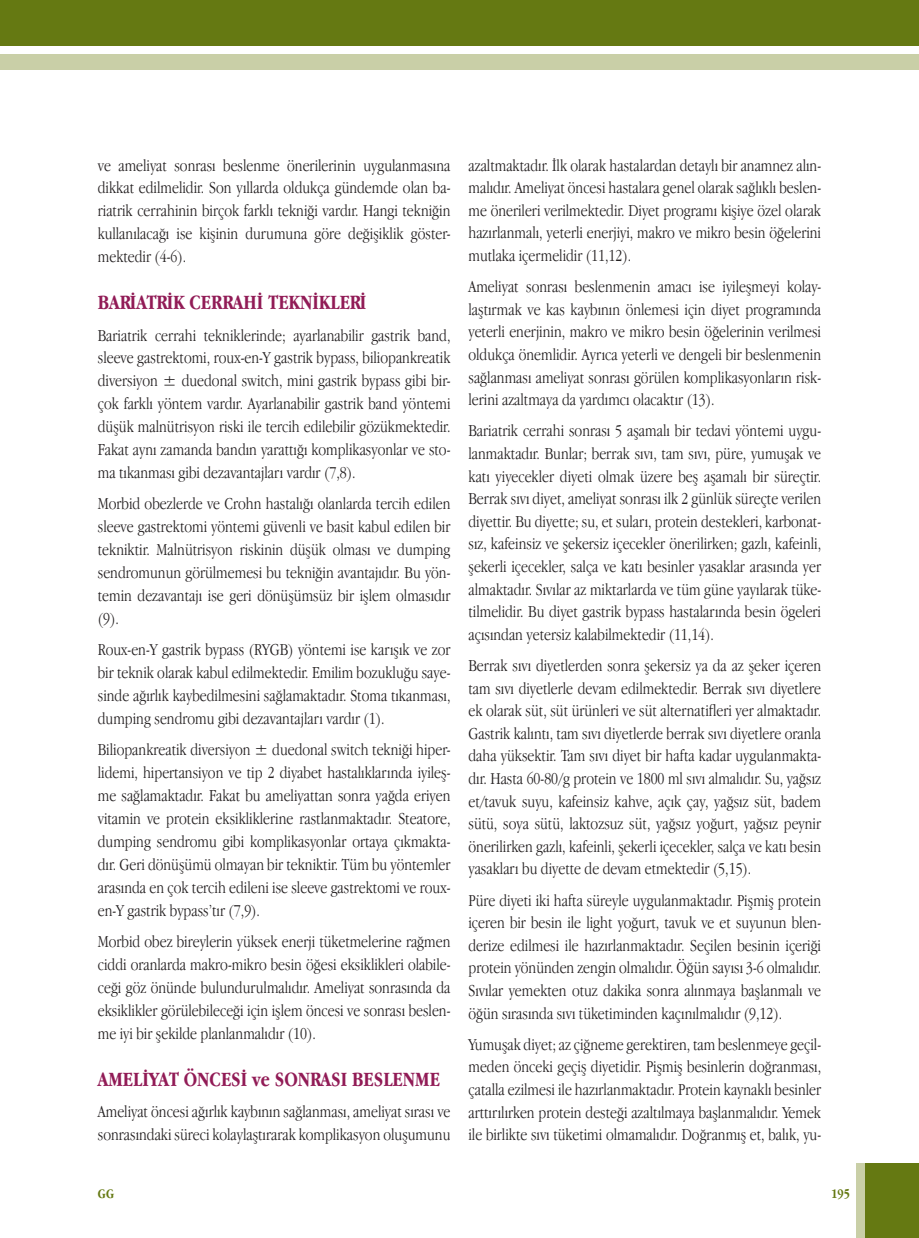
<style>
.page{position:relative;width:919px;height:1238px;background:#fff}
.page>*{position:absolute;margin:0;border:0;box-sizing:border-box;transform-origin:0 0}
.t1{font:700 21px "Apple Garamond";color:#911b56}
.t2{font:300 17.25px/22.6px "Apple Garamond";color:#231f20;text-align:justify}
.t3{font:700 13.5px "Apple Garamond";color:#657912}
</style>
<div class="page">
<div style="left:865px;top:1163px;width:53px;height:74px;background:#657912"></div>
<div style="left:856px;top:1163px;width:9px;height:74px;background:#c9cfa7"></div>
<div style="left:1px;top:54px;width:917px;height:15px;background:#c9cfa7"></div>
<div style="left:1px;top:0;width:917px;height:45px;background:#657912"></div>
<p class="t2" style="left:98px;top:153px;width:354px">ve ameliyat sonrası beslenme önerilerinin uygulanmasına dikkat edilmelidir. Son yıllarda oldukça gündemde olan ba&shy;riatrik cerrahinin birçok farklı tekniği vardır. Hangi tekniğin kullanılacağı ise kişinin durumuna göre değişiklik göster&shy;mektedir (4-6).</p>
<p class="t1" style="left:98px;top:290px;width:270px">BARİATRİK CERRAHİ TEKNİKLERİ</p>
<p class="t2" style="left:98px;top:323px;width:354px">Bariatrik cerrahi tekniklerinde; ayarlanabilir gastrik band, sleeve gastrektomi, roux-en-Y gastrik bypass, biliopankreatik diversiyon ± duedonal switch, mini gastrik bypass gibi bir&shy;çok farklı yöntem vardır. Ayarlanabilir gastrik band yöntemi düşük malnütrisyon riski ile tercih edilebilir gözükmektedir.<br>Fakat aynı zamanda bandın yarattığı komplikasyonlar ve sto&shy;ma tıkanması gibi dezavantajları vardır (7,8).</p>
<p class="t2" style="left:98px;top:492px;width:354px">Morbid obezlerde ve Crohn hastalığı olanlarda tercih edilen sleeve gastrektomi yöntemi güvenli ve basit kabul edilen bir tekniktir. Malnütrisyon riskinin düşük olması ve dumping sendromunun görülmemesi bu tekniğin avantajıdır. Bu yön&shy;temin dezavantajı ise geri dönüşümsüz bir işlem olmasıdır (9).</p>
<p class="t2" style="left:98px;top:638px;width:354px">Roux-en-Y gastrik bypass (RYGB) yöntemi ise karışık ve zor bir teknik olarak kabul edilmektedir. Emilim bozukluğu saye&shy;sinde ağırlık kaybedilmesini sağlamaktadır. Stoma tıkanması, dumping sendromu gibi dezavantajları vardır (1).</p>
<p class="t2" style="left:98px;top:738px;width:354px">Biliopankreatik diversiyon ± duedonal switch tekniği hiper&shy;lidemi, hipertansiyon ve tip 2 diyabet hastalıklarında iyileş&shy;me sağlamaktadır. Fakat bu ameliyattan sonra yağda eriyen vitamin ve protein eksikliklerine rastlanmaktadır. Steatore, dumping sendromu gibi komplikasyonlar ortaya çıkmakta&shy;dır. Geri dönüşümü olmayan bir tekniktir. Tüm bu yöntemler arasında en çok tercih edileni ise sleeve gastrektomi ve roux&shy;en-Y gastrik bypass’tır (7,9).</p>
<p class="t2" style="left:98px;top:929px;width:354px">Morbid obez bireylerin yüksek enerji tüketmelerine rağmen ciddi oranlarda makro-mikro besin öğesi eksiklikleri olabile&shy;ceği göz önünde bulundurulmalıdır. Ameliyat sonrasında da eksiklikler görülebileceği için işlem öncesi ve sonrası beslen&shy;me iyi bir şekilde planlanmalıdır (10).</p>
<p class="t1" style="left:98px;top:1067px;width:343px">AMELİYAT ÖNCESİ ve SONRASI BESLENME</p>
<p class="t2" style="left:98px;top:1099px;width:354px">Ameliyat öncesi ağırlık kaybının sağlanması, ameliyat sırası ve sonrasındaki süreci kolaylaştırarak komplikasyon oluşumunu</p>
<p class="t2" style="left:468px;top:153px;width:354px">azaltmaktadır. İlk olarak hastalardan detaylı bir anamnez alın&shy;malıdır. Ameliyat öncesi hastalara genel olarak sağlıklı beslen&shy;me önerileri verilmektedir. Diyet programı kişiye özel olarak hazırlanmalı, yeterli enerjiyi, makro ve mikro besin öğelerini mutlaka içermelidir (11,12).</p>
<p class="t2" style="left:468px;top:275px;width:354px">Ameliyat sonrası beslenmenin amacı ise iyileşmeyi kolay&shy;laştırmak ve kas kaybının önlemesi için diyet programında yeterli enerjinin, makro ve mikro besin öğelerinin verilmesi oldukça önemlidir. Ayrıca yeterli ve dengeli bir beslenmenin sağlanması ameliyat sonrası görülen komplikasyonların risk&shy;lerini azaltmaya da yardımcı olacaktır (13).</p>
<p class="t2" style="left:468px;top:419px;width:354px">Bariatrik cerrahi sonrası 5 aşamalı bir tedavi yöntemi uygu&shy;lanmaktadır. Bunlar; berrak sıvı, tam sıvı, püre, yumuşak ve katı yiyecekler diyeti olmak üzere beş aşamalı bir süreçtir.<br>Berrak sıvı diyet, ameliyat sonrası ilk 2 günlük süreçte verilen diyettir. Bu diyette; su, et suları, protein destekleri, karbonat&shy;sız, kafeinsiz ve şekersiz içecekler önerilirken; gazlı, kafeinli, şekerli içecekler, salça ve katı besinler yasaklar arasında yer almaktadır. Sıvılar az miktarlarda ve tüm güne yayılarak tüke&shy;tilmelidir. Bu diyet gastrik bypass hastalarında besin ögeleri açısından yetersiz kalabilmektedir (11,14).</p>
<p class="t2" style="left:468px;top:653px;width:354px">Berrak sıvı diyetlerden sonra şekersiz ya da az şeker içeren tam sıvı diyetlerle devam edilmektedir. Berrak sıvı diyetlere ek olarak süt, süt ürünleri ve süt alternatifleri yer almaktadır.<br>Gastrik kalıntı, tam sıvı diyetlerde berrak sıvı diyetlere oranla daha yüksektir. Tam sıvı diyet bir hafta kadar uygulanmakta&shy;dır. Hasta 60-80/g protein ve 1800 ml sıvı almalıdır. Su, yağsız et/tavuk suyu, kafeinsiz kahve, açık çay, yağsız süt, badem sütü, soya sütü, laktozsuz süt, yağsız yoğurt, yağsız peynir önerilirken gazlı, kafeinli, şekerli içecekler, salça ve katı besin yasakları bu diyette de devam etmektedir (5,15).</p>
<p class="t2" style="left:468px;top:888px;width:354px">Püre diyeti iki hafta süreyle uygulanmaktadır. Pişmiş protein içeren bir besin ile light yoğurt, tavuk ve et suyunun blen&shy;derize edilmesi ile hazırlanmaktadır. Seçilen besinin içeriği protein yönünden zengin olmalıdır. Öğün sayısı 3-6 olmalıdır.<br>Sıvılar yemekten otuz dakika sonra alınmaya başlanmalı ve öğün sırasında sıvı tüketiminden kaçınılmalıdır (9,12).</p>
<p class="t2" style="left:468px;top:1032px;width:354px">Yumuşak diyet; az çiğneme gerektiren, tam beslenmeye geçil&shy;meden önceki geçiş diyetidir. Pişmiş besinlerin doğranması, çatalla ezilmesi ile hazırlanmaktadır. Protein kaynaklı besinler arttırılırken protein desteği azaltılmaya başlanmalıdır. Yemek ile birlikte sıvı tüketimi olmamalıdır. Doğranmış et, balık, yu-</p>
<p class="t3" style="left:98px;top:1186px;width:18px">GG</p>
<p class="t3" style="left:831px;top:1186px;width:21px">195</p>
</div>
